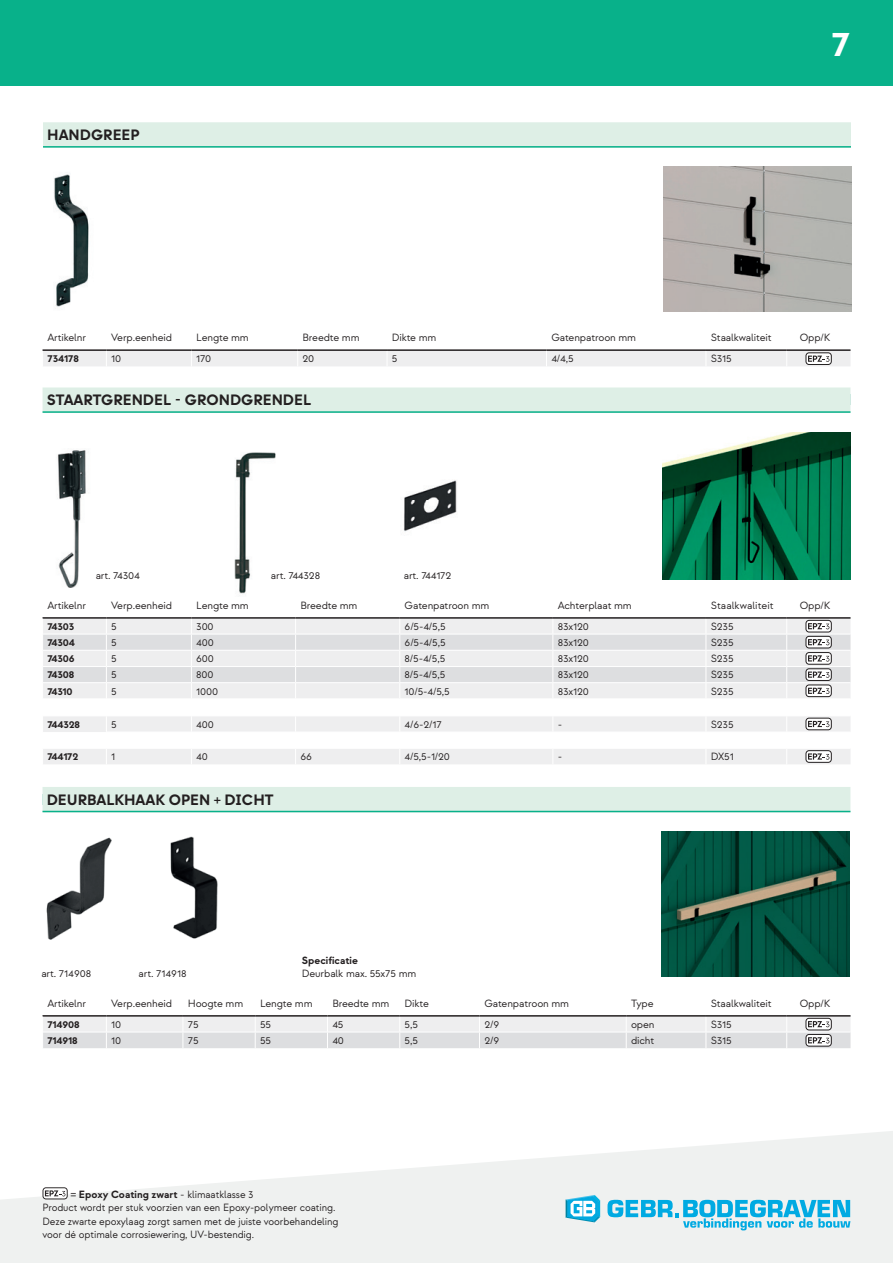
<style>
.page{position:relative;width:893px;height:1263px;background:#fff}
.page>*{position:absolute;margin:0;border:0;box-sizing:border-box;transform-origin:0 0}
.t1{font:700 36px "Strawford";color:#fff}
.t2{font:700 15px "Strawford";color:#231f20}
.t3{font:10.5px/13.5px "Strawford";letter-spacing:-.015em;color:#231f20}
.t4{font:700 10.5px "Strawford";letter-spacing:-.015em;color:#231f20}
.s1{font-size:12px}
.s2{font-weight:700}
</style>
<div class="page">
<svg style="left:1px;top:1131px;width:892px;height:132px;fill:#eff1f0"></svg>
<svg style="left:566px;top:1195px;width:34px;height:27px"></svg>
<svg style="left:607px;top:1200px;width:243px;height:30px"></svg>
<svg style="left:42px;top:1015px;width:808px;height:33px"></svg>
<img style="left:54px;top:174px;width:35px;height:133px">
<div style="left:43px;top:122px;width:808px;height:26px;background:#deefe6"></div>
<hr style="left:43px;top:146px;width:808px;height:2px;background:#08b18a">
<img style="left:663px;top:166px;width:188px;height:146px">
<img style="left:46px;top:837px;width:66px;height:103px">
<img style="left:170px;top:836px;width:48px;height:103px">
<div style="left:43px;top:787px;width:807px;height:25px;background:#deefe6"></div>
<hr style="left:43px;top:811px;width:807px;height:1px;background:#08b18a">
<img style="left:661px;top:831px;width:188px;height:145px">
<img style="left:663px;top:433px;width:187px;height:146px">
<svg style="left:42px;top:349px;width:808px;height:17px"></svg>
<hr style="left:0;top:1199px;width:1px;height:64px;background:#eff1f0">
<img style="left:57px;top:450px;width:29px;height:137px">
<img style="left:234px;top:452px;width:42px;height:140px">
<img style="left:403px;top:480px;width:54px;height:52px">
<div style="left:43px;top:387px;width:807px;height:26px;background:#deefe6"></div>
<hr style="left:43px;top:411px;width:807px;height:2px;background:#08b18a">
<svg style="left:42px;top:592px;width:808px;height:172px"></svg>
<div style="left:0;top:0;width:893px;height:85px;background:#08b18a"></div>
<svg style="left:43px;top:1187px;width:25px;height:12px"></svg>
<h2 class="t2" style="left:47px;top:126px;width:94px">HANDGREEP</h2>
<h1 class="t1" style="left:832px;top:21px;width:20px">7</h1>
<p class="t3" style="left:47px;top:331px;width:40px">Artikelnr</p>
<p class="t3" style="left:111px;top:331px;width:62px">Verp.eenheid</p>
<p class="t3" style="left:196px;top:331px;width:54px">Lengte mm</p>
<p class="t3" style="left:303px;top:331px;width:59px">Breedte mm</p>
<p class="t3" style="left:392px;top:331px;width:46px">Dikte mm</p>
<p class="t3" style="left:551px;top:331px;width:86px">Gatenpatroon mm</p>
<p class="t3" style="left:711px;top:331px;width:62px">Staalkwaliteit</p>
<p class="t3" style="left:800px;top:331px;width:32px">Opp/K</p>
<p class="t4" style="left:47px;top:352px;width:33px">734178</p>
<p class="t3" style="left:111px;top:352px;width:12px">10</p>
<p class="t3" style="left:196px;top:352px;width:17px">170</p>
<p class="t3" style="left:303px;top:352px;width:13px">20</p>
<p class="t3" style="left:392px;top:352px;width:7px">5</p>
<p class="t3" style="left:551px;top:352px;width:24px">4/4,5</p>
<p class="t3" style="left:711px;top:352px;width:22px">S315</p>
<h2 class="t2" style="left:47px;top:391px;width:266px">STAARTGRENDEL - GRONDGRENDEL</h2>
<p class="t3" style="left:96px;top:569px;width:46px">art. 74304</p>
<p class="t3" style="left:271px;top:569px;width:51px">art. 744328</p>
<p class="t3" style="left:404px;top:569px;width:49px">art. 744172</p>
<p class="t3" style="left:47px;top:599px;width:40px">Artikelnr</p>
<p class="t3" style="left:111px;top:599px;width:62px">Verp.eenheid</p>
<p class="t3" style="left:196px;top:599px;width:54px">Lengte mm</p>
<p class="t3" style="left:300px;top:599px;width:59px">Breedte mm</p>
<p class="t3" style="left:405px;top:599px;width:86px">Gatenpatroon mm</p>
<p class="t3" style="left:558px;top:599px;width:76px">Achterplaat mm</p>
<p class="t3" style="left:711px;top:599px;width:64px">Staalkwaliteit</p>
<p class="t3" style="left:800px;top:599px;width:32px">Opp/K</p>
<p class="t4" style="left:47px;top:620px;width:28px">74303</p>
<p class="t3" style="left:111px;top:620px;width:7px">5</p>
<p class="t3" style="left:196px;top:620px;width:19px">300</p>
<p class="t3" style="left:405px;top:620px;width:42px">6/5-4/5,5</p>
<p class="t3" style="left:558px;top:620px;width:33px">83x120</p>
<p class="t3" style="left:711px;top:620px;width:24px">S235</p>
<p class="t4" style="left:47px;top:636px;width:29px">74304</p>
<p class="t3" style="left:111px;top:636px;width:7px">5</p>
<p class="t3" style="left:196px;top:636px;width:19px">400</p>
<p class="t3" style="left:405px;top:636px;width:42px">6/5-4/5,5</p>
<p class="t3" style="left:558px;top:636px;width:33px">83x120</p>
<p class="t3" style="left:711px;top:636px;width:24px">S235</p>
<p class="t4" style="left:47px;top:652px;width:29px">74306</p>
<p class="t3" style="left:111px;top:652px;width:7px">5</p>
<p class="t3" style="left:196px;top:652px;width:19px">600</p>
<p class="t3" style="left:405px;top:652px;width:42px">8/5-4/5,5</p>
<p class="t3" style="left:558px;top:652px;width:33px">83x120</p>
<p class="t3" style="left:711px;top:652px;width:24px">S235</p>
<p class="t4" style="left:47px;top:668px;width:28px">74308</p>
<p class="t3" style="left:111px;top:668px;width:7px">5</p>
<p class="t3" style="left:196px;top:668px;width:19px">800</p>
<p class="t3" style="left:405px;top:668px;width:42px">8/5-4/5,5</p>
<p class="t3" style="left:558px;top:668px;width:33px">83x120</p>
<p class="t3" style="left:711px;top:668px;width:24px">S235</p>
<p class="t4" style="left:47px;top:685px;width:27px">74310</p>
<p class="t3" style="left:111px;top:684px;width:7px">5</p>
<p class="t3" style="left:196px;top:684px;width:23px">1000</p>
<p class="t3" style="left:405px;top:684px;width:47px">10/5-4/5,5</p>
<p class="t3" style="left:558px;top:684px;width:33px">83x120</p>
<p class="t3" style="left:711px;top:684px;width:24px">S235</p>
<p class="t4" style="left:47px;top:718px;width:34px">744328</p>
<p class="t3" style="left:111px;top:718px;width:7px">5</p>
<p class="t3" style="left:196px;top:718px;width:19px">400</p>
<p class="t3" style="left:405px;top:718px;width:39px">4/6-2/17</p>
<p class="t3" style="left:558px;top:718px;width:6px">-</p>
<p class="t3" style="left:711px;top:718px;width:24px">S235</p>
<p class="t4" style="left:47px;top:750px;width:32px">744172</p>
<p class="t3" style="left:111px;top:750px;width:6px">1</p>
<p class="t3" style="left:196px;top:750px;width:13px">40</p>
<p class="t3" style="left:300px;top:750px;width:13px">66</p>
<p class="t3" style="left:405px;top:750px;width:47px">4/5,5-1/20</p>
<p class="t3" style="left:558px;top:750px;width:6px">-</p>
<p class="t3" style="left:711px;top:750px;width:25px">DX51</p>
<h2 class="t2" style="left:47px;top:790px;width:228px">DEURBALKHAAK OPEN + DICHT</h2>
<p class="t3" style="left:41px;top:967px;width:52px">art. 714908</p>
<p class="t3" style="left:139px;top:967px;width:50px">art. 714918</p>
<p class="t4" style="left:302px;top:954px;width:58px">Specificatie</p>
<p class="t3" style="left:302px;top:967px;width:116px">Deurbalk max. 55x75 mm</p>
<p class="t3" style="left:47px;top:997px;width:40px">Artikelnr</p>
<p class="t3" style="left:111px;top:997px;width:62px">Verp.eenheid</p>
<p class="t3" style="left:188px;top:997px;width:57px">Hoogte mm</p>
<p class="t3" style="left:260px;top:997px;width:54px">Lengte mm</p>
<p class="t3" style="left:332px;top:997px;width:59px">Breedte mm</p>
<p class="t3" style="left:405px;top:997px;width:26px">Dikte</p>
<p class="t3" style="left:484px;top:997px;width:86px">Gatenpatroon mm</p>
<p class="t3" style="left:631px;top:997px;width:24px">Type</p>
<p class="t3" style="left:711px;top:997px;width:62px">Staalkwaliteit</p>
<p class="t3" style="left:800px;top:997px;width:32px">Opp/K</p>
<p class="t4" style="left:47px;top:1018px;width:34px">714908</p>
<p class="t3" style="left:111px;top:1018px;width:12px">10</p>
<p class="t3" style="left:188px;top:1018px;width:12px">75</p>
<p class="t3" style="left:260px;top:1018px;width:13px">55</p>
<p class="t3" style="left:332px;top:1018px;width:13px">45</p>
<p class="t3" style="left:405px;top:1018px;width:15px">5,5</p>
<p class="t3" style="left:484px;top:1018px;width:16px">2/9</p>
<p class="t3" style="left:631px;top:1018px;width:25px">open</p>
<p class="t3" style="left:711px;top:1018px;width:22px">S315</p>
<p class="t4" style="left:47px;top:1034px;width:32px">714918</p>
<p class="t3" style="left:111px;top:1034px;width:12px">10</p>
<p class="t3" style="left:188px;top:1034px;width:12px">75</p>
<p class="t3" style="left:260px;top:1034px;width:13px">55</p>
<p class="t3" style="left:332px;top:1034px;width:13px">40</p>
<p class="t3" style="left:405px;top:1034px;width:15px">5,5</p>
<p class="t3" style="left:484px;top:1034px;width:16px">2/9</p>
<p class="t3" style="left:631px;top:1034px;width:25px">dicht</p>
<p class="t3" style="left:711px;top:1034px;width:22px">S315</p>
<p class="t3" style="left:43px;top:1188px;width:298px;text-indent:28px"><span class="s1">=</span> <span class="s2">Epoxy Coating zwart</span> - klimaatklasse 3<br>Product wordt per stuk voorzien van een Epoxy-polymeer coating.<br>Deze zwarte epoxylaag zorgt samen met de juiste voorbehandeling voor dé optimale corrosiewering, UV-bestendig.</p>
</div>
